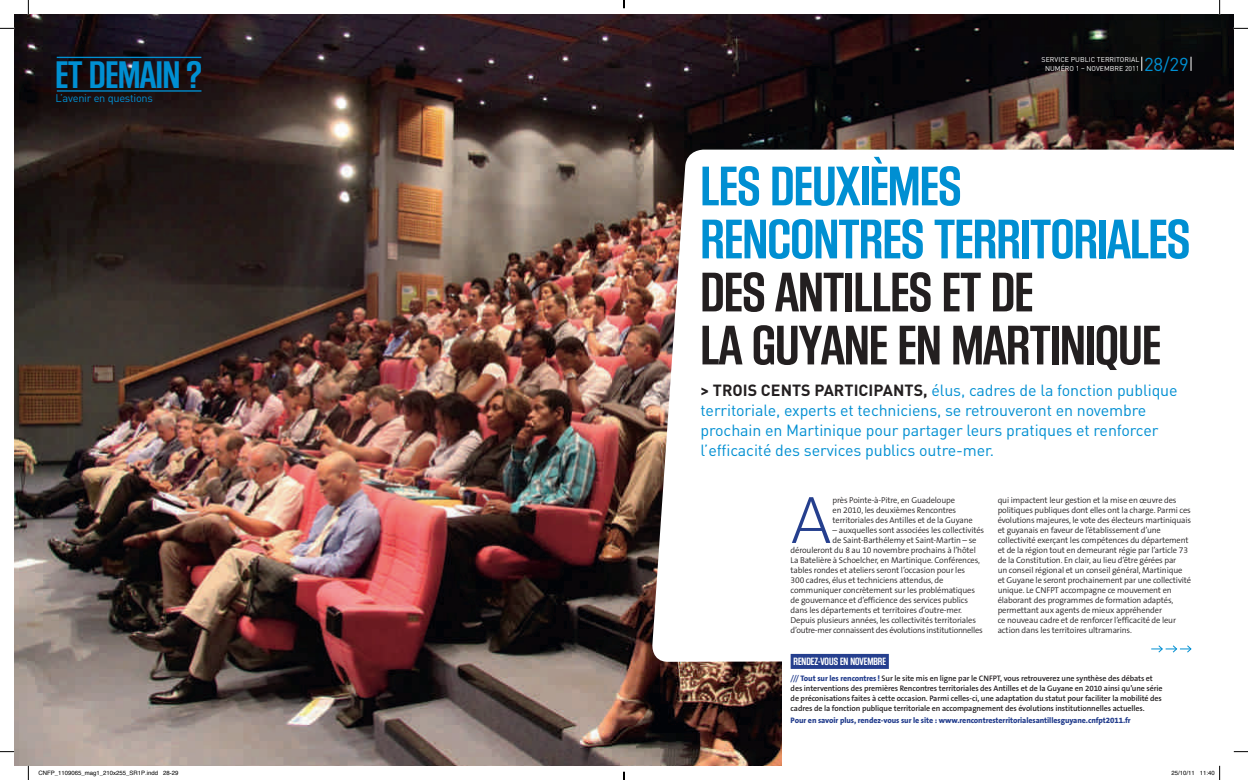
<style>
.page{position:relative;width:1248px;height:780px;background:#fff}
.page>*{position:absolute;margin:0;border:0;box-sizing:border-box;transform-origin:0 0}
.t1{font:200 67.8px "The Sans OT2";color:#253f8e}
.t2{font:700 58px/53px "Block Gothic Cond";letter-spacing:-.005em;color:#008fd2}
.t3{font:700 58px/53px "Block Gothic Cond";letter-spacing:-.005em;color:#231f20}
.t4{font:700 40px "Block Gothic Cond";letter-spacing:-.005em;color:#008fd2}
.t5{font:18.5px "DINOT";color:#008fd2}
.t6{font:16px/20px "DINOT";letter-spacing:-.005em;color:#008fd2}
.t7{font:700 11px "Block Gothic Cond";color:#fff}
.t8{font:11px "DINOT";letter-spacing:-.02em;color:#008fd2}
.t9{font:300 8.5px/10px "The Sans OT4";letter-spacing:-.015em;color:#231f20}
.t10{font:600 8px/10px "The Sans OT6";letter-spacing:-.01em;color:#231f20}
.t11{font:800 8px "The Sans OT8";letter-spacing:-.01em;color:#253f8e}
.t12{font:7px/8.5px "DINOT";letter-spacing:.005em;color:#fff;text-align:center}
.t13{font:6px "Helvetica";color:#000}
.s1{font-weight:700;color:#231f20}
.s2{color:#253f8e}
.s3{font-family:"The Sans OT8";font-weight:800;color:#253f8e}
</style>
<div class="page">
<img style="left:14px;top:14px;width:1219px;height:751px">
<svg style="left:651px;top:150px;width:582px;height:511px"></svg>
<div style="left:782px;top:652px;width:451px;height:113px;background:#fff"></div>
<div style="left:790px;top:654px;width:98px;height:15px;background:#253f8e"></div>
<svg style="left:1151px;top:645px;width:40px;height:7px"></svg>
<svg style="left:1141px;top:57px;width:1px;height:14px"></svg>
<svg style="left:1190px;top:57px;width:1px;height:14px"></svg>
<div style="left:700px;top:488px;width:76px;height:75px;background:#fff"></div>
<hr style="left:57px;top:57px;width:144px;height:1px;background:#008fd2">
<hr style="left:57px;top:90px;width:144px;height:2px;background:#008fd2">
<svg style="left:0;top:28px;width:14px;height:1px"></svg>
<svg style="left:1233px;top:28px;width:14px;height:1px"></svg>
<svg style="left:0;top:751px;width:14px;height:1px"></svg>
<svg style="left:1233px;top:751px;width:14px;height:1px"></svg>
<svg style="left:28px;top:0;width:1px;height:14px"></svg>
<svg style="left:28px;top:765px;width:1px;height:15px"></svg>
<svg style="left:1219px;top:0;width:1px;height:14px"></svg>
<svg style="left:1219px;top:765px;width:1px;height:15px"></svg>
<svg style="left:623px;top:0;width:2px;height:8px"></svg>
<svg style="left:623px;top:771px;width:2px;height:9px"></svg>
<h3 class="t4" style="left:55px;top:54px;width:148px">ET DEMAIN ?</h3>
<p class="t8" style="left:56px;top:91px;width:99px">L’avenir en questions</p>
<p class="t12" style="left:1041px;top:55px;width:99px">SERVICE PUBLIC TERRITORIAL<br>NUMÉRO 1 – NOVEMBRE 2011</p>
<h3 class="t5" style="left:1143px;top:54px;width:46px">28/29</h3>
<h2 class="t2" style="left:700px;top:157px;width:491px">LES DEUXIÈMES<br>RENCONTRES TERRITORIALES</h2>
<h2 class="t3" style="left:700px;top:263px;width:462px">DES ANTILLES ET DE<br>LA GUYANE EN MARTINIQUE</h2>
<p class="t6" style="left:700px;top:380px;width:478px"><span class="s1">&gt; TROIS CENTS PARTICIPANTS,</span> élus, cadres de la fonction publique territoriale, experts et techniciens, se retrouveront en novembre prochain en Martinique pour partager leurs pratiques et renforcer l’efficacité des services publics outre-mer.</p>
<h1 class="t1" style="left:790px;top:486px;width:42px">A</h1>
<p class="t9" style="left:832px;top:495px;width:142px">près Pointe-à-Pitre, en Guadeloupe<br>en 2010, les deuxièmes Rencontres territoriales des Antilles et de la Guyane</p>
<p class="t9" style="left:997px;top:495px;width:195px">qui impactent leur gestion et la mise en œuvre des politiques publiques dont elles ont la charge. Parmi ces évolutions majeures, le vote des électeurs martiniquais et guyanais en faveur de l’établissement d’une collectivité exerçant les compétences du département et de la région tout en demeurant régie par l’article 73 de la Constitution. En clair, au lieu d’être gérées par<br>un conseil régional et un conseil général, Martinique et Guyane le seront prochainement par une collectivité unique. Le CNFPT accompagne ce mouvement en élaborant des programmes de formation adaptés, permettant aux agents de mieux appréhender<br>ce nouveau cadre et de renforcer l’efficacité de leur action dans les territoires ultramarins.</p>
<p class="t9" style="left:832px;top:525px;width:153px">– auxquelles sont associées les collectivités</p>
<p class="t9" style="left:832px;top:535px;width:145px">de Saint-Barthélemy et Saint-Martin – se</p>
<p class="t9" style="left:790px;top:545px;width:187px">dérouleront du 8 au 10 novembre prochains à l’hôtel</p>
<p class="t9" style="left:790px;top:555px;width:191px">La Batelière à Schoelcher, en Martinique. Conférences,</p>
<p class="t9" style="left:790px;top:565px;width:176px">tables rondes et ateliers seront l’occasion pour les</p>
<p class="t9" style="left:790px;top:575px;width:154px">300 cadres, élus et techniciens attendus, de</p>
<p class="t9" style="left:790px;top:585px;width:186px">communiquer concrètement sur les problématiques</p>
<p class="t9" style="left:790px;top:595px;width:179px">de gouvernance et d’efficience des services publics</p>
<p class="t9" style="left:790px;top:605px;width:173px">dans les départements et territoires d’outre-mer.</p>
<p class="t9" style="left:790px;top:615px;width:187px">Depuis plusieurs années, les collectivités territoriales</p>
<p class="t9" style="left:790px;top:625px;width:194px">d’outre-mer connaissent des évolutions institutionnelles</p>
<p class="t7" style="left:793px;top:656px;width:94px">RENDEZ-VOUS EN NOVEMBRE</p>
<p class="t10" style="left:790px;top:673px;width:373px"><span class="s2">///</span> <span class="s3">Tout sur les rencontres !</span> Sur le site mis en ligne par le CNFPT, vous retrouverez une synthèse des débats et des interventions des premières Rencontres territoriales des Antilles et de la Guyane en 2010 ainsi qu’une série de préconisations faites à cette occasion. Parmi celles-ci, une adaptation du statut pour faciliter la mobilité des cadres de la fonction publique territoriale en accompagnement des évolutions institutionnelles actuelles.</p>
<p class="t11" style="left:790px;top:716px;width:342px">Pour en savoir plus, rendez-vous sur le site : www.rencontresterritorialesantillesguyane.cnfpt2011.fr</p>
<p class="t13" style="left:38px;top:770px;width:142px">CNFP_1109065_mag1_210x255_SR1P.indd 28-29</p>
<p class="t13" style="left:1171px;top:770px;width:45px">25/10/11 11:40</p>
</div>
